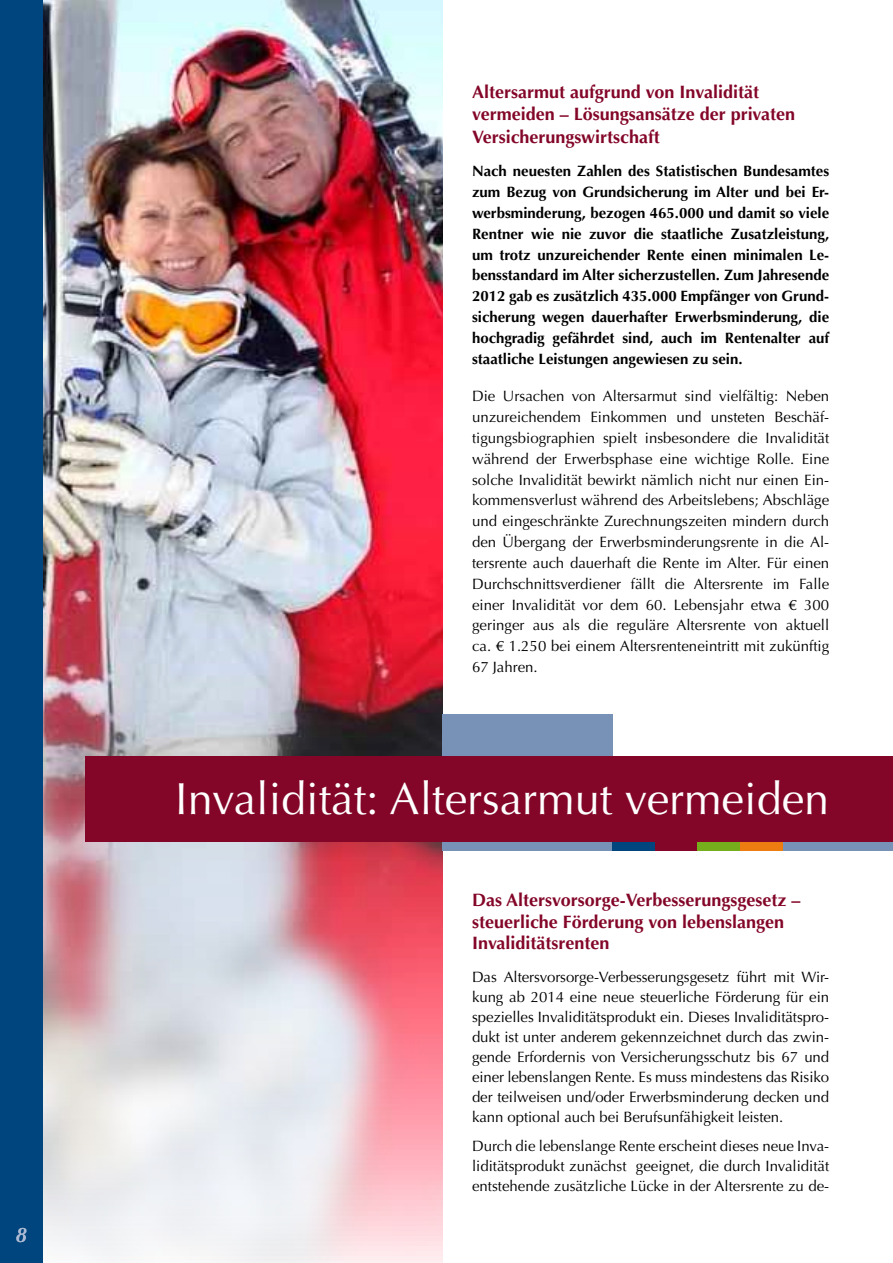
<style>
.page{position:relative;width:893px;height:1263px;background:#fff}
.page>*{position:absolute;margin:0;border:0;box-sizing:border-box;transform-origin:0 0}
.t1{font:45px "Optima LT";color:#fff}
.t2{font:italic 600 21px "Optima LT";color:#adbad3}
.t3{font:700 18px/22.4px "Optima LT";color:#830628}
.t4{font:15px/20.9px "Optima LT";color:#000;text-align:justify}
.t5{font:700 15px/20.9px "Optima LT";color:#000;text-align:justify}
</style>
<div class="page">
<img style="left:43px;top:0;width:399px;height:1263px">
<div style="left:442px;top:714px;width:170px;height:43px;background:#7891b7"></div>
<div style="left:85px;top:757px;width:808px;height:85px;background:#830628"></div>
<div style="left:442px;top:842px;width:451px;height:8px;background:#7891b7"></div>
<div style="left:612px;top:842px;width:43px;height:8px;background:#00457d"></div>
<div style="left:655px;top:842px;width:42px;height:8px;background:#830628"></div>
<div style="left:697px;top:842px;width:43px;height:8px;background:#76ad1c"></div>
<div style="left:740px;top:842px;width:42px;height:8px;background:#ee7d11"></div>
<div style="left:0;top:0;width:43px;height:1263px;background:#00457d"></div>
<h2 class="t2" style="left:16px;top:1222px;width:12px">8</h2>
<p class="t3" style="left:472px;top:81px;width:325px">Altersarmut aufgrund von Invalidität vermeiden – Lösungsansätze der privaten<br>Versicherungswirtschaft</p>
<p class="t5" style="left:472px;top:161px;width:359px">Nach neuesten Zahlen des Statistischen Bundesamtes zum Bezug von Grundsicherung im Alter und bei Er&shy;werbsminderung, bezogen 465.000 und damit so viele Rentner wie nie zuvor die staatliche Zusatzleistung, um trotz unzureichender Rente einen minimalen Le&shy;bensstandard im Alter sicherzustellen. Zum Jahresende 2012 gab es zusätzlich 435.000 Empfänger von Grund&shy;sicherung wegen dauerhafter Erwerbsminderung, die hochgradig gefährdet sind, auch im Rentenalter auf staatliche Leistungen angewiesen zu sein.</p>
<p class="t4" style="left:472px;top:386px;width:359px">Die Ursachen von Altersarmut sind vielfältig: Neben unzureichendem Einkommen und unsteten Beschäf&shy;tigungsbiographien spielt insbesondere die Invalidität während der Erwerbsphase eine wichtige Rolle. Eine solche Invalidität bewirkt nämlich nicht nur einen Ein&shy;kommensverlust während des Arbeitslebens; Abschläge und eingeschränkte Zurechnungszeiten mindern durch den Übergang der Erwerbsminderungsrente in die Al&shy;tersrente auch dauerhaft die Rente im Alter. Für einen Durchschnittsverdiener fällt die Altersrente im Falle einer Invalidität vor dem 60. Lebensjahr etwa € 300 geringer aus als die reguläre Altersrente von aktuell ca. € 1.250 bei einem Altersrenteneintritt mit zukünftig 67 Jahren.</p>
<h1 class="t1" style="left:175px;top:773px;width:655px">Invalidität: Altersarmut vermeiden</h1>
<p class="t3" style="left:472px;top:889px;width:330px;line-height:21.6px">Das Altersvorsorge-Verbesserungsgesetz – steuerliche Förderung von lebenslangen<br>Invaliditätsrenten</p>
<p class="t4" style="left:472px;top:967px;width:359px;line-height:20.1px">Das Altersvorsorge-Verbesserungsgesetz führt mit Wir&shy;kung ab 2014 eine neue steuerliche Förderung für ein spezielles Invaliditätsprodukt ein. Dieses Invaliditätspro&shy;dukt ist unter anderem gekennzeichnet durch das zwin&shy;gende Erfordernis von Versicherungsschutz bis 67 und einer lebenslangen Rente. Es muss mindestens das Risiko der teilweisen und/oder Erwerbsminderung decken und kann optional auch bei Berufsunfähigkeit leisten.</p>
<p class="t4" style="left:472px;top:1136px;width:359px;line-height:20px">Durch die lebenslange Rente erscheint dieses neue Inva&shy;liditätsprodukt zunächst geeignet, die durch Invalidität entstehende zusätzliche Lücke in der Altersrente zu de-</p>
</div>
